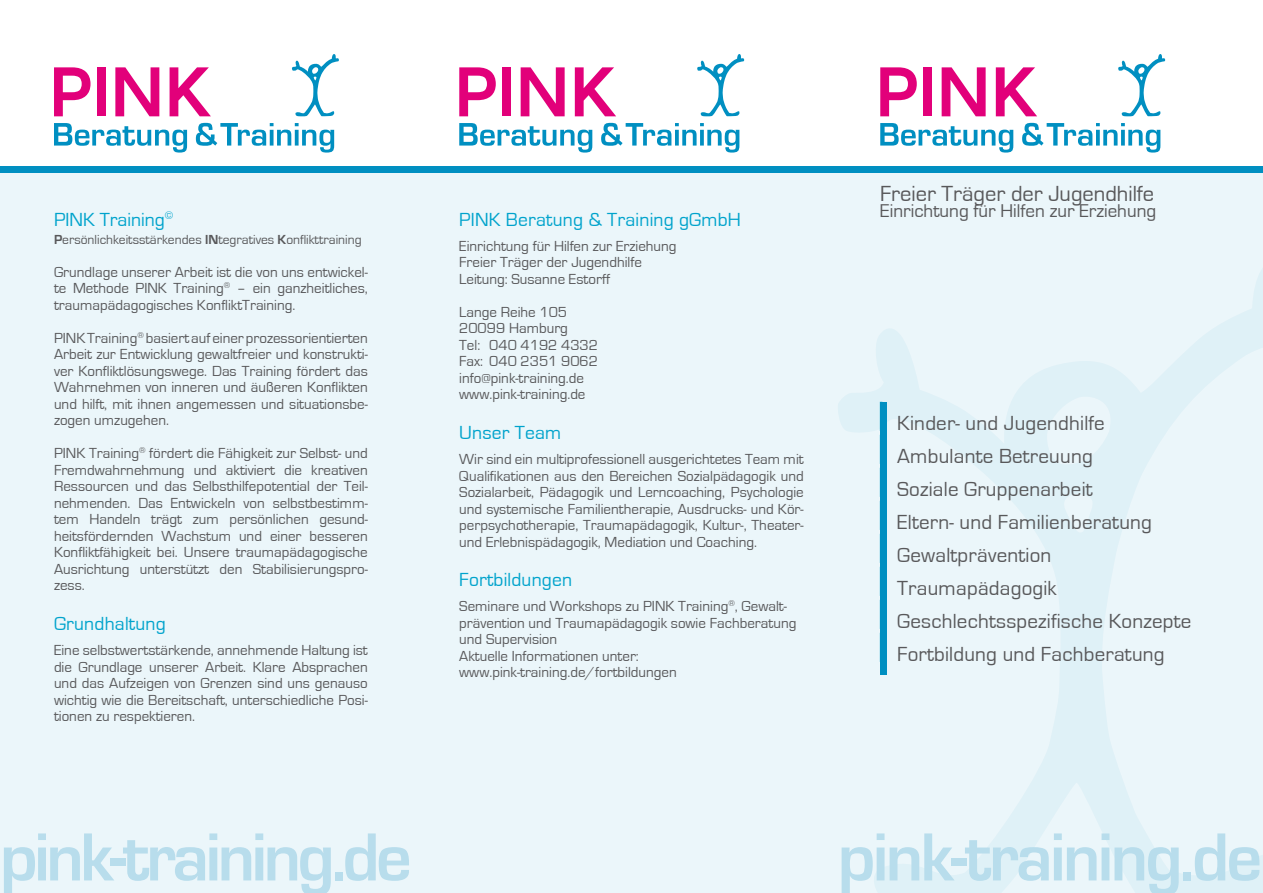
<style>
.page{position:relative;width:1263px;height:893px;background:#fff}
.page>*{position:absolute;margin:0;border:0;box-sizing:border-box;transform-origin:0 0}
.t1{font:700 70.5px "Eurostile";letter-spacing:-.045em;color:#b8ddec}
.t2{font:22.5px "Eurostile";color:#58585a}
.t3{font:21px/33px "Eurostile";letter-spacing:.01em;color:#58585a}
.t4{font:19.5px "Eurostile";letter-spacing:.01em;color:#00a3cc}
.t5{font:19.05px "Eurostile";color:#58585a}
.t6{font:15px/16.5px "Eurostile";color:#58585a;text-align:justify}
.t7{font:13.5px "Eurostile";color:#58585a}
.s1{font-weight:700}
</style>
<div class="page">
<div style="left:0;top:173px;width:1263px;height:720px;background:#ebf6fa"></div>
<div style="left:0;top:166px;width:1263px;height:7px;background:#008fc1"></div>
<svg style="left:837px;top:258px;width:426px;height:635px;background:#e8f4f9"></svg>
<svg style="left:1118px;top:54px;width:47px;height:63px"></svg>
<svg style="left:880px;top:67px;width:37px;height:49px"></svg>
<div style="left:923px;top:67px;width:9px;height:49px;background:#e2007a"></div>
<svg style="left:942px;top:67px;width:44px;height:49px"></svg>
<svg style="left:996px;top:67px;width:41px;height:49px"></svg>
<svg style="left:880px;top:123px;width:133px;height:30px"></svg>
<svg style="left:1022px;top:123px;width:138px;height:30px"></svg>
<svg style="left:697px;top:54px;width:47px;height:63px"></svg>
<svg style="left:459px;top:67px;width:37px;height:49px"></svg>
<div style="left:502px;top:67px;width:9px;height:49px;background:#e2007a"></div>
<svg style="left:521px;top:67px;width:44px;height:49px"></svg>
<svg style="left:575px;top:67px;width:41px;height:49px"></svg>
<svg style="left:459px;top:123px;width:133px;height:30px"></svg>
<svg style="left:601px;top:123px;width:138px;height:30px"></svg>
<svg style="left:292px;top:54px;width:47px;height:63px"></svg>
<svg style="left:54px;top:67px;width:37px;height:49px"></svg>
<div style="left:97px;top:67px;width:9px;height:49px;background:#e2007a"></div>
<svg style="left:115px;top:67px;width:44px;height:49px"></svg>
<svg style="left:170px;top:67px;width:41px;height:49px"></svg>
<svg style="left:54px;top:123px;width:133px;height:30px"></svg>
<svg style="left:196px;top:123px;width:138px;height:30px"></svg>
<div style="left:880px;top:402px;width:7px;height:272px;background:#008fc1"></div>
<h3 class="t4" style="left:54px;top:209px;width:121px">PINK Training<sup>©</sup></h3>
<p class="t7" style="left:54px;top:232px;width:309px"><span class="s1">P</span>ersönlichkeitsstärkendes <span class="s1">IN</span>tegratives <span class="s1">K</span>onflikttraining</p>
<p class="t6" style="left:54px;top:264px;width:315px">Grundlage unserer Arbeit ist die von uns entwickel&shy;te Methode PINK Training<sup>®</sup> – ein ganzheitliches, traumapädagogisches KonfliktTraining.</p>
<p class="t6" style="left:54px;top:330px;width:315px">PINK Training<sup>®</sup> basiert auf einer prozessorientierten Arbeit zur Entwicklung gewaltfreier und konstrukti&shy;ver Konfliktlösungswege. Das Training fördert das Wahrnehmen von inneren und äußeren Konflikten und hilft, mit ihnen angemessen und situationsbe&shy;zogen umzugehen.</p>
<p class="t6" style="left:54px;top:445px;width:315px">PINK Training<sup>®</sup> fördert die Fähigkeit zur Selbst- und Fremdwahrnehmung und aktiviert die kreativen Ressourcen und das Selbsthilfepotential der Teil&shy;nehmenden. Das Entwickeln von selbstbestimm&shy;tem Handeln trägt zum persönlichen gesund&shy;heitsfördernden Wachstum und einer besseren Konfliktfähigkeit bei. Unsere traumapädagogische Ausrichtung unterstützt den Stabilisierungspro&shy;zess.</p>
<h3 class="t4" style="left:54px;top:613px;width:113px">Grundhaltung</h3>
<p class="t6" style="left:54px;top:642px;width:315px">Eine selbstwertstärkende, annehmende Haltung ist die Grundlage unserer Arbeit. Klare Absprachen und das Aufzeigen von Grenzen sind uns genauso wichtig wie die Bereitschaft, unterschiedliche Posi&shy;tionen zu respektieren.</p>
<h3 class="t4" style="left:459px;top:209px;width:283px">PINK Beratung &amp; Training gGmbH</h3>
<p class="t6" style="left:459px;top:238px;width:219px;text-align:left">Einrichtung für Hilfen zur Erziehung<br>Freier Träger der Jugendhilfe<br>Leitung: Susanne Estorff</p>
<p class="t6" style="left:459px;top:304px;width:140px;text-align:left">Lange Reihe 105<br>20099 Hamburg<br>Tel: 040 4192 4332<br>Fax: 040 2351 9062 info@pink-training.de www.pink-training.de</p>
<h3 class="t4" style="left:459px;top:422px;width:104px">Unser Team</h3>
<p class="t6" style="left:459px;top:451px;width:346px">Wir sind ein multiprofessionell ausgerichtetes Team mit Qualifikationen aus den Bereichen Sozialpädagogik und Sozialarbeit, Pädagogik und Lerncoaching, Psychologie und systemische Familientherapie, Ausdrucks- und Kör&shy;perpsychotherapie, Traumapädagogik, Kultur-, Theater&shy;und Erlebnispädagogik, Mediation und Coaching.</p>
<h3 class="t4" style="left:459px;top:569px;width:114px">Fortbildungen</h3>
<p class="t6" style="left:459px;top:599px;width:339px;text-align:left">Seminare und Workshops zu PINK Training<sup>®</sup>, Gewalt&shy;prävention und Traumapädagogik sowie Fachberatung und Supervision<br>Aktuelle Informationen unter: www.pink-training.de/fortbildungen</p>
<h2 class="t2" style="left:880px;top:181px;width:275px">Freier Träger der Jugendhilfe</h2>
<p class="t5" style="left:880px;top:201px;width:277px">Einrichtung für Hilfen zur Erziehung</p>
<h3 class="t3" style="left:880px;top:407px;width:313px"><sup>|</sup> Kinder- und Jugendhilfe<br><sup>|</sup> Ambulante Betreuung<br><sup>|</sup> Soziale Gruppenarbeit<br><sup>|</sup> Eltern- und Familienberatung<br><sup>|</sup> Gewaltprävention<br><sup>|</sup> Traumapädagogik<br><sup>|</sup> Geschlechtsspezifische Konzepte <sup>|</sup> Fortbildung und Fachberatung</h3>
<h1 class="t1" style="left:0;top:819px;width:413px">pink-training.de</h1>
<h1 class="t1" style="left:838px;top:819px;width:426px">pink-training.de</h1>
</div>
